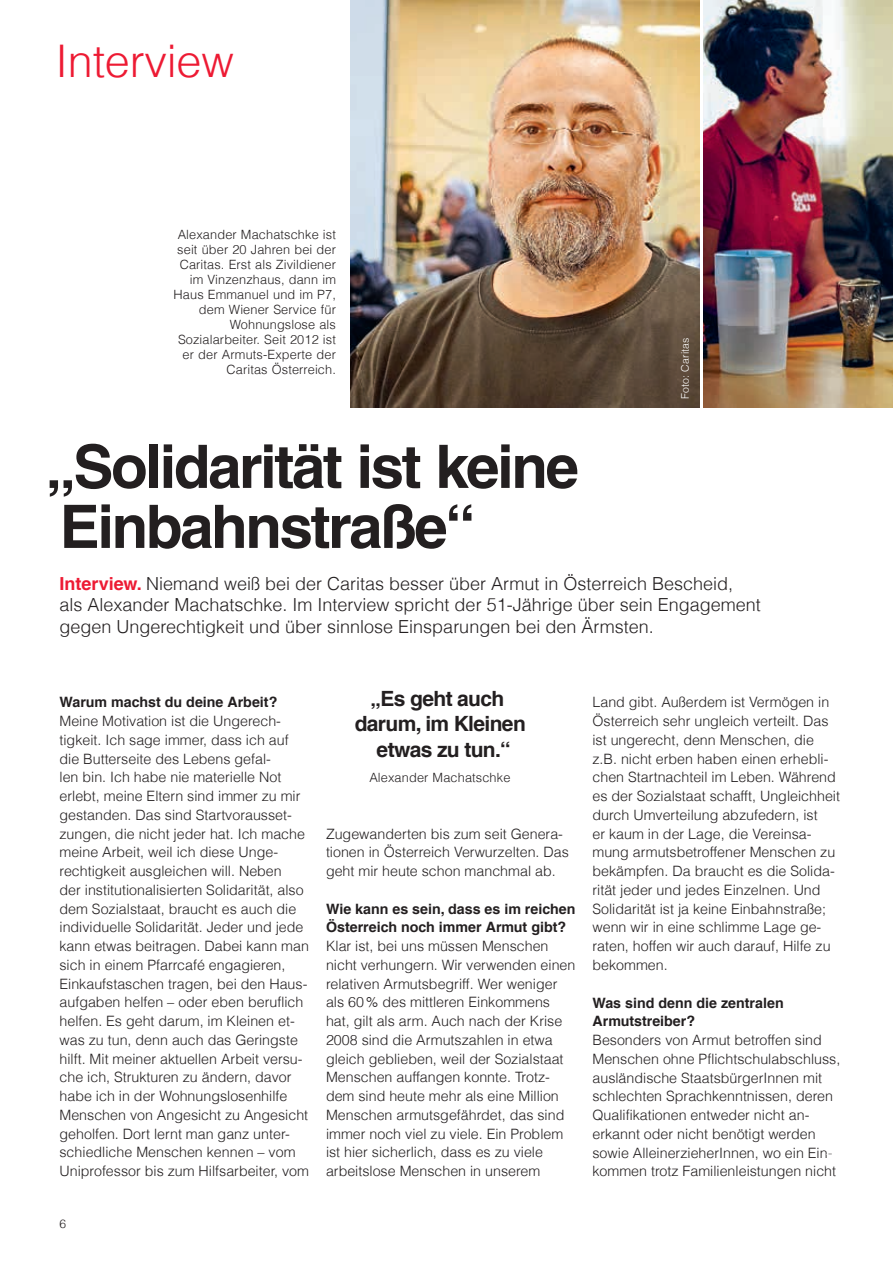
<style>
.page{position:relative;width:893px;height:1263px;background:#fff}
.page>*{position:absolute;margin:0;border:0;box-sizing:border-box;transform-origin:0 0}
.t1{font:700 60px/60px "Helvetica LT Com";letter-spacing:-.04em;color:#231f20}
.t2{font:300 45px "Helvetica LT Com";letter-spacing:-.005em;color:#ed1a33}
.t3{font:700 21px/25.5px "Helvetica LT Com";letter-spacing:-.03em;color:#231f20;text-align:center}
.t4{font:300 18px/21.8px "Helvetica LT Com";color:#231f20}
.t5{font:300 14.25px/18.8px "Helvetica LT Com";color:#231f20}
.t6{font:700 14.25px/18.8px "Helvetica LT Com";color:#231f20}
.t7{font:300 12.75px/15px "Helvetica LT Com";letter-spacing:.01em;color:#231f20;text-align:right}
.t8{font:300 12px "Helvetica LT Com";color:#231f20}
.t9{font:300 10.5px "Helvetica LT Com";letter-spacing:.01em;color:#fff}
.s1{font-weight:700;color:#ed1a33}
</style>
<div class="page">
<img style="left:704px;top:0;width:189px;height:407px">
<img style="left:350px;top:0;width:349px;height:407px">
<h2 class="t2" style="left:56px;top:33px;width:180px">Interview</h2>
<p class="t7" style="left:174px;top:226px;width:164px">Alexander Machatschke ist seit über 20 Jahren bei der<br>Caritas. Erst als Zivildiener im Vinzenzhaus, dann im<br>Haus Emmanuel und im P7, dem Wiener Service für<br>Wohnungslose als<br>Sozialarbeiter. Seit 2012 ist er der Armuts-Experte der<br>Caritas Österreich.</p>
<h1 class="t1" style="left:46px;top:437px;width:535px">„Solidarität ist keine<br>Einbahnstraße“</h1>
<p class="t9" style="left:679px;top:399px;width:63px;rotate:-90deg">Foto: Caritas</p>
<p class="t4" style="left:59px;top:572px;width:703px"><span class="s1">Interview.</span> Niemand weiß bei der Caritas besser über Armut in Österreich Bescheid,<br>als Alexander Machatschke. Im Interview spricht der 51-Jährige über sein Engagement gegen Ungerechtigkeit und über sinnlose Einsparungen bei den Ärmsten.</p>
<p class="t6" style="left:60px;top:693px;width:219px">Warum machst du deine Arbeit?</p>
<p class="t5" style="left:60px;top:711px;width:251px">Meine Motivation ist die Ungerech&shy;tigkeit. Ich sage immer, dass ich auf die Butterseite des Lebens gefal-<br>len bin. Ich habe nie materielle Not erlebt, meine Eltern sind immer zu mir gestanden. Das sind Startvorausset&shy;zungen, die nicht jeder hat. Ich mache meine Arbeit, weil ich diese Unge&shy;rechtigkeit ausgleichen will. Neben<br>der institutionalisierten Solidarität, also dem Sozialstaat, braucht es auch die individuelle Solidarität. Jeder und jede kann etwas beitragen. Dabei kann man sich in einem Pfarrcafé engagieren, Einkaufstaschen tragen, bei den Haus&shy;aufgaben helfen – oder eben beruflich helfen. Es geht darum, im Kleinen et&shy;was zu tun, denn auch das Geringste hilft. Mit meiner aktuellen Arbeit versu&shy;che ich, Strukturen zu ändern, davor habe ich in der Wohnungslosenhilfe Menschen von Angesicht zu Angesicht geholfen. Dort lernt man ganz unter&shy;schiedliche Menschen kennen – vom Uniprofessor bis zum Hilfsarbeiter, vom</p>
<p class="t8" style="left:60px;top:1216px;width:8px">6</p>
<h3 class="t3" style="left:355px;top:686px;width:173px">„Es geht auch darum, im Kleinen etwas zu tun.“</h3>
<p class="t7" style="left:369px;top:770px;width:143px">Alexander Machatschke</p>
<p class="t5" style="left:326px;top:824px;width:244px">Zugewanderten bis zum seit Genera&shy;tionen in Österreich Verwurzelten. Das geht mir heute schon manchmal ab.</p>
<p class="t6" style="left:326px;top:899px;width:251px">Wie kann es sein, dass es im reichen<br>Österreich noch immer Armut gibt?</p>
<p class="t5" style="left:326px;top:936px;width:251px">Klar ist, bei uns müssen Menschen nicht verhungern. Wir verwenden einen relativen Armutsbegriff. Wer weniger als 60% des mittleren Einkommens hat, gilt als arm. Auch nach der Krise 2008 sind die Armutszahlen in etwa gleich geblieben, weil der Sozialstaat Menschen auffangen konnte. Trotz&shy;dem sind heute mehr als eine Million Menschen armutsgefährdet, das sind immer noch viel zu viele. Ein Problem ist hier sicherlich, dass es zu viele arbeitslose Menschen in unserem</p>
<p class="t5" style="left:592px;top:693px;width:249px">Land gibt. Außerdem ist Vermögen in Österreich sehr ungleich verteilt. Das ist ungerecht, denn Menschen, die z.B. nicht erben haben einen erhebli&shy;chen Startnachteil im Leben. Während es der Sozialstaat schafft, Ungleichheit durch Umverteilung abzufedern, ist<br>er kaum in der Lage, die Vereinsa&shy;mung armutsbetroffener Menschen zu bekämpfen. Da braucht es die Solida&shy;rität jeder und jedes Einzelnen. Und Solidarität ist ja keine Einbahnstraße; wenn wir in eine schlimme Lage ge&shy;raten, hoffen wir auch darauf, Hilfe zu bekommen.</p>
<p class="t6" style="left:592px;top:993px;width:193px">Was sind denn die zentralen<br>Armutstreiber?</p>
<p class="t5" style="left:592px;top:1030px;width:249px">Besonders von Armut betroffen sind Menschen ohne Pflichtschulabschluss, ausländische StaatsbürgerInnen mit schlechten Sprachkenntnissen, deren Qualifikationen entweder nicht an&shy;erkannt oder nicht benötigt werden sowie AlleinerzieherInnen, wo ein Ein&shy;kommen trotz Familienleistungen nicht</p>
</div>
